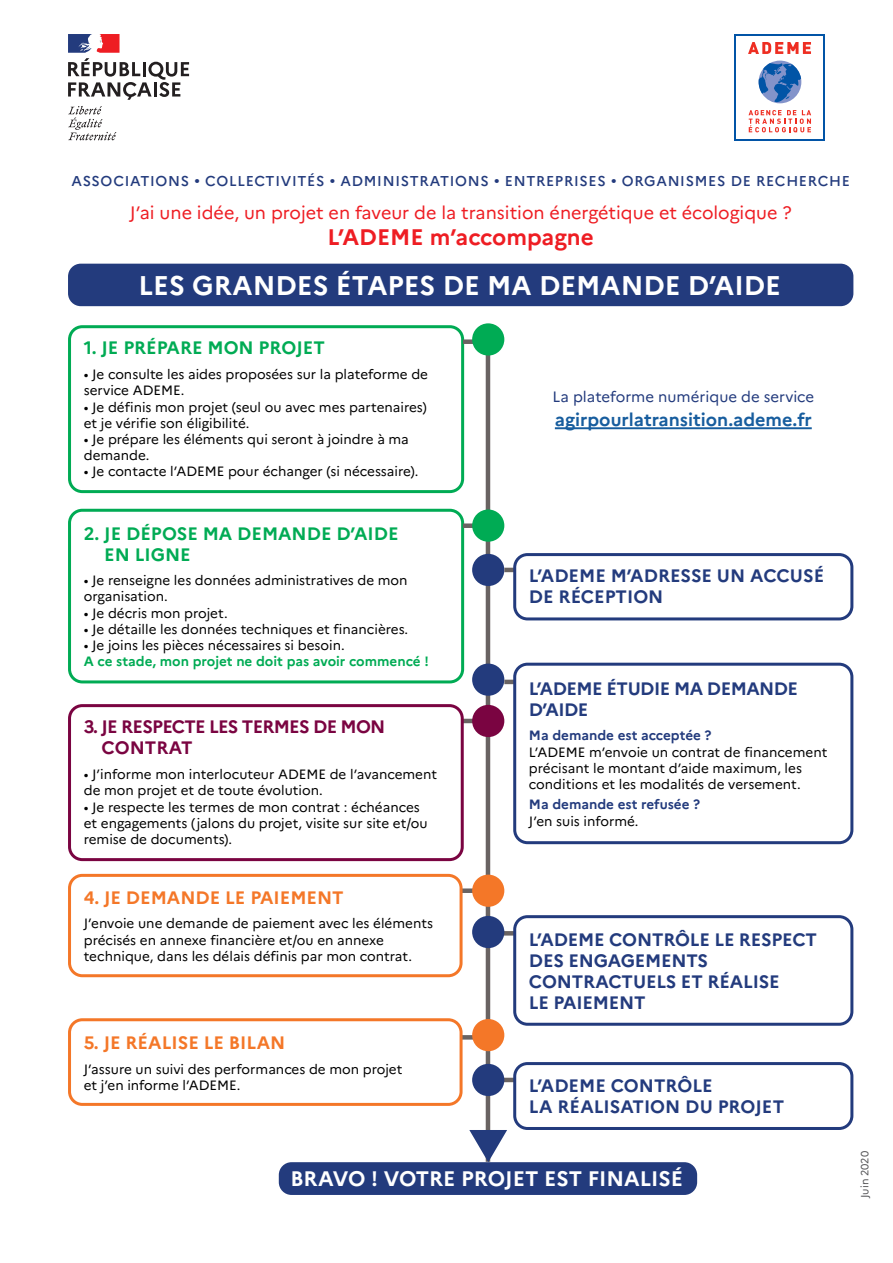
<style>
.page{position:relative;width:893px;height:1263px;background:#fff}
.page>*{position:absolute;margin:0;border:0;box-sizing:border-box;transform-origin:0 0}
.t1{font:700 27px "Marianne";color:#fff}
.t2{font:700 22.5px "Marianne";color:#ee1d23}
.t3{font:700 21px "Marianne";color:#fff}
.t4{font:700 18px/21px "Marianne";letter-spacing:-.01em;color:#233b7d}
.t5{font:18px "Marianne";color:#ee1d23}
.t6{font:700 18px/21px "Marianne";color:#00ab54}
.t7{font:700 18px "Marianne";color:#f47728}
.t8{font:700 18px/21px "Marianne";letter-spacing:-.04em;color:#7a0441}
.t9{font:700 18px "Marianne";color:#175d9e}
.t10{font:700 18px/21px "Marianne";letter-spacing:-.03em;color:#233b7d}
.t11{font:15px "Marianne";color:#233b7d}
.t12{font:500 14.25px "Marianne";letter-spacing:.05em;color:#233b7d}
.t13{font:13.5px/16.2px "Marianne";color:#000}
.t14{font:700 13.5px "Marianne";color:#00ab54}
.t15{font:700 13.5px "Marianne";color:#233b7d}
.t16{font:10.5px "Marianne";color:#535355}
</style>
<div class="page">
<svg style="left:735px;top:34px;width:90px;height:106px"></svg>
<div style="left:737px;top:36px;width:86px;height:102px;background:#fff"></div>
<svg style="left:759px;top:61px;width:42px;height:42px"></svg>
<svg style="left:748px;top:42px;width:63px;height:12px"></svg>
<svg style="left:748px;top:110px;width:63px;height:23px"></svg>
<hr style="left:486px;top:330px;width:4px;height:832px;background:#696362">
<div style="left:68px;top:264px;width:785px;height:42px;background:#233b7d;border-radius:13px"></div>
<svg style="left:469px;top:1130px;width:38px;height:32px"></svg>
<div style="left:68px;top:325px;width:396px;height:168px;border:3px solid #00ab54;border-radius:13px"></div>
<div style="left:463px;top:339px;width:25px;height:5px;background:#696362"></div>
<div style="left:472px;top:323px;width:32px;height:33px;background:#00ab54;border-radius:50%"></div>
<div style="left:68px;top:509px;width:396px;height:174px;border:3px solid #00ab54;border-radius:13px"></div>
<div style="left:463px;top:523px;width:25px;height:5px;background:#696362"></div>
<div style="left:472px;top:509px;width:32px;height:33px;background:#00ab54;border-radius:50%"></div>
<div style="left:472px;top:554px;width:32px;height:32px;background:#233b7d;border-radius:50%"></div>
<hr style="left:504px;top:568px;width:10px;height:4px;background:#696362">
<div style="left:513px;top:553px;width:340px;height:67px;border:3px solid #233b7d;border-radius:13px"></div>
<div style="left:472px;top:663px;width:32px;height:33px;background:#233b7d;border-radius:50%"></div>
<hr style="left:504px;top:680px;width:102px;height:4px;background:#696362">
<div style="left:515px;top:664px;width:337px;height:179px;background:#fff;border-radius:13px"></div>
<div style="left:513px;top:663px;width:340px;height:181px;border:3px solid #233b7d;border-radius:13px"></div>
<svg style="left:504px;top:931px;width:9px;height:4px"></svg>
<div style="left:513px;top:915px;width:340px;height:111px;border:3px solid #233b7d;border-radius:13px"></div>
<div style="left:472px;top:916px;width:32px;height:32px;background:#233b7d;border-radius:50%"></div>
<div style="left:279px;top:1162px;width:418px;height:33px;background:#233b7d;border-radius:13px"></div>
<hr style="left:496px;top:1078px;width:112px;height:4px;background:#696362">
<div style="left:515px;top:1063px;width:337px;height:65px;background:#fff;border-radius:13px"></div>
<div style="left:513px;top:1062px;width:340px;height:68px;border:3px solid #233b7d;border-radius:13px"></div>
<div style="left:472px;top:1064px;width:32px;height:32px;background:#233b7d;border-radius:50%"></div>
<hr style="left:555px;top:427px;width:257px;height:2px;background:#175d9e">
<svg style="left:68px;top:106px;width:48px;height:34px"></svg>
<svg style="left:68px;top:34px;width:121px;height:66px"></svg>
<hr style="left:462px;top:719px;width:25px;height:4px;background:#696362">
<div style="left:472px;top:705px;width:32px;height:32px;background:#7a0441;border-radius:50%"></div>
<div style="left:68px;top:704px;width:396px;height:157px;border:3px solid #7a0441;border-radius:13px"></div>
<div style="left:460px;top:888px;width:25px;height:5px;background:#696362"></div>
<div style="left:472px;top:875px;width:32px;height:32px;background:#f47728;border-radius:50%"></div>
<div style="left:68px;top:874px;width:395px;height:103px;border:3px solid #f47728;border-radius:13px"></div>
<svg style="left:463px;top:1035px;width:9px;height:4px"></svg>
<div style="left:472px;top:1019px;width:32px;height:32px;background:#f47728;border-radius:50%"></div>
<div style="left:68px;top:1018px;width:395px;height:88px;border:3px solid #f47728;border-radius:13px"></div>
<p class="t12" style="left:72px;top:172px;width:780px">ASSOCIATIONS • COLLECTIVITÉS • ADMINISTRATIONS • ENTREPRISES • ORGANISMES DE RECHERCHE</p>
<p class="t5" style="left:130px;top:202px;width:663px">J’ai une idée, un projet en faveur de la transition énergétique et écologique ?</p>
<p class="t2" style="left:328px;top:223px;width:268px">L’ADEME m’accompagne</p>
<p class="t1" style="left:139px;top:269px;width:644px">LES GRANDES ÉTAPES DE MA DEMANDE D’AIDE</p>
<p class="t6" style="left:84px;top:337px;width:243px">1. JE PRÉPARE MON PROJET</p>
<p class="t13" style="left:84px;top:366px;width:346px">• Je consulte les aides proposées sur la plateforme de service ADEME.</p>
<p class="t13" style="left:84px;top:399px;width:345px">• Je définis mon projet (seul ou avec mes partenaires) et je vérifie son éligibilité.</p>
<p class="t13" style="left:84px;top:431px;width:327px">• Je prépare les éléments qui seront à joindre à ma demande.</p>
<p class="t13" style="left:84px;top:463px;width:336px">• Je contacte l’ADEME pour échanger (si nécessaire).</p>
<p class="t6" style="left:104px;top:523px;width:296px;text-indent:-20px">2. JE DÉPOSE MA DEMANDE D’AIDE<br>EN LIGNE</p>
<p class="t13" style="left:84px;top:572px;width:325px">• Je renseigne les données administratives de mon organisation.</p>
<p class="t13" style="left:84px;top:605px;width:145px">• Je décris mon projet.</p>
<p class="t13" style="left:84px;top:621px;width:326px">• Je détaille les données techniques et financières.</p>
<p class="t13" style="left:84px;top:637px;width:262px">• Je joins les pièces nécessaires si besoin.</p>
<p class="t14" style="left:84px;top:653px;width:347px">A ce stade, mon projet ne doit pas avoir commencé !</p>
<p class="t8" style="left:102px;top:716px;width:285px;text-indent:-18px">3. JE RESPECTE LES TERMES DE MON<br>CONTRAT</p>
<p class="t13" style="left:84px;top:766px;width:355px">• J’informe mon interlocuteur ADEME de l’avancement de mon projet et de toute évolution.</p>
<p class="t13" style="left:84px;top:798px;width:345px">• Je respecte les termes de mon contrat : échéances et engagements (jalons du projet, visite sur site et/ou remise de documents).</p>
<p class="t11" style="left:552px;top:387px;width:263px">La plateforme numérique de service</p>
<p class="t9" style="left:555px;top:408px;width:258px">agirpourlatransition.ademe.fr</p>
<p class="t4" style="left:529px;top:565px;width:297px">L’ADEME M’ADRESSE UN ACCUSÉ<br>DE RÉCEPTION</p>
<p class="t10" style="left:529px;top:678px;width:271px">L’ADEME ÉTUDIE MA DEMANDE<br>D’AIDE</p>
<p class="t15" style="left:529px;top:727px;width:184px">Ma demande est acceptée ?</p>
<p class="t13" style="left:529px;top:744px;width:300px">L’ADEME m’envoie un contrat de financement précisant le montant d’aide maximum, les conditions et les modalités de versement.</p>
<p class="t15" style="left:529px;top:796px;width:173px">Ma demande est refusée ?</p>
<p class="t13" style="left:529px;top:813px;width:111px">J’en suis informé.</p>
<p class="t7" style="left:84px;top:886px;width:261px">4. JE DEMANDE LE PAIEMENT</p>
<p class="t13" style="left:84px;top:915px;width:351px">J’envoie une demande de paiement avec les éléments précisés en annexe financière et/ou en annexe technique, dans les délais définis par mon contrat.</p>
<p class="t7" style="left:84px;top:1031px;width:203px">5. JE RÉALISE LE BILAN</p>
<p class="t13" style="left:84px;top:1061px;width:320px">J’assure un suivi des performances de mon projet et j’en informe l’ADEME.</p>
<p class="t4" style="left:529px;top:929px;width:289px">L’ADEME CONTRÔLE LE RESPECT<br>DES ENGAGEMENTS<br>CONTRACTUELS ET RÉALISE<br>LE PAIEMENT</p>
<p class="t4" style="left:529px;top:1075px;width:185px">L’ADEME CONTRÔLE</p>
<p class="t4" style="left:529px;top:1096px;width:257px">LA RÉALISATION DU PROJET</p>
<p class="t3" style="left:290px;top:1166px;width:394px">BRAVO ! VOTRE PROJET EST FINALISÉ</p>
<p class="t16" style="left:858px;top:1198px;width:49px;rotate:-90deg">Juin 2020</p>
</div>
